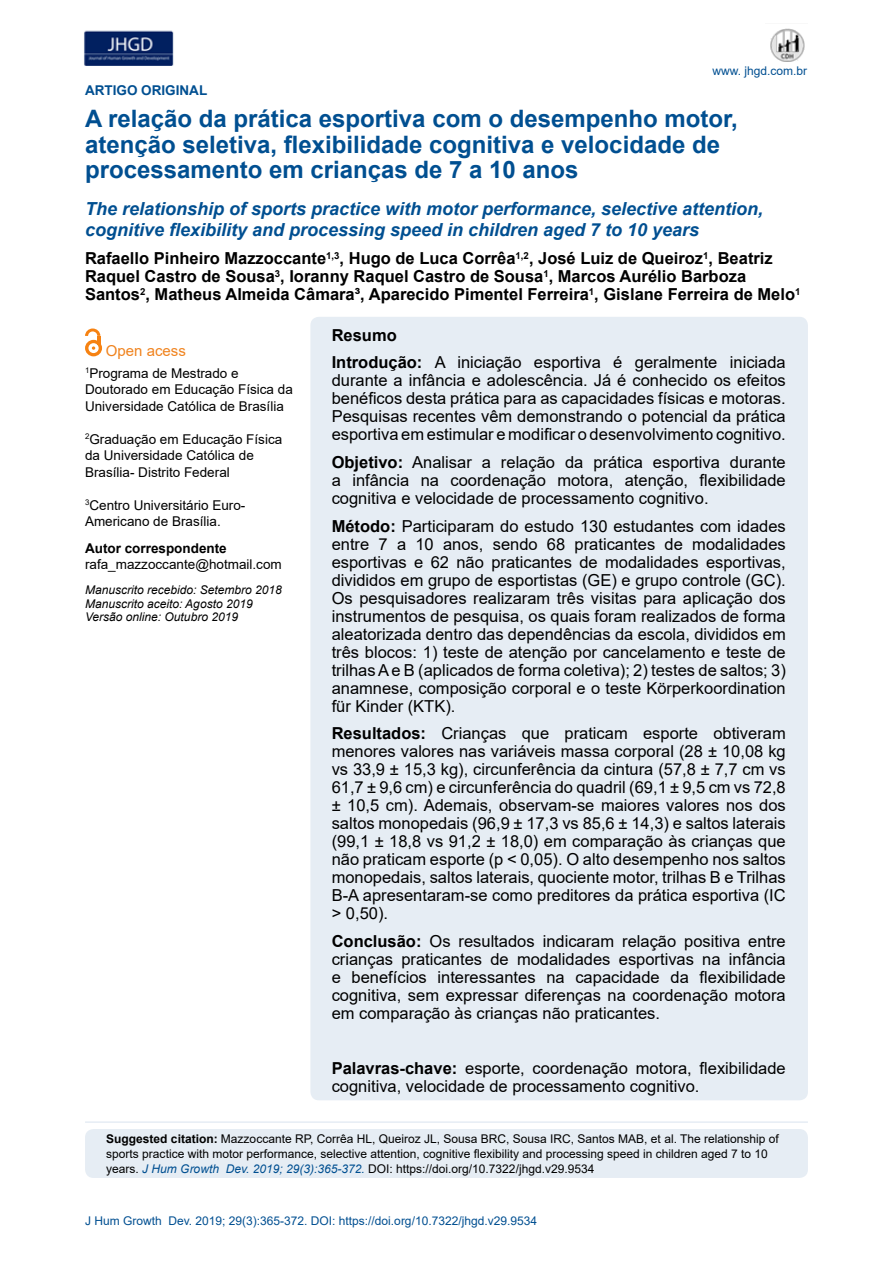
<style>
.page{position:relative;width:893px;height:1263px;background:#fff}
.page>*{position:absolute;margin:0;border:0;box-sizing:border-box;transform-origin:0 0}
.t1{font:700 24px/25.5px "Arial";color:#004f91}
.t2{font:italic 700 18px/21px "Arial";color:#004f91}
.t3{font:16.5px/18px "Arial";color:#000;text-align:justify}
.t4{font:700 16.5px/18px "Arial";color:#000}
.t5{font:15px "Arial";color:#f0831e}
.t6{font:13.5px/16.5px "Arial";color:#000}
.t7{font:700 13.5px "Arial";color:#000}
.t8{font:700 13.5px "Arial";color:#004f91}
.t9{font:12px/15px "Arial";color:#000}
.t10{font:12px "Arial";color:#004f91}
.t11{font:italic 12px/13.5px "Arial";color:#000}
.s1{font-weight:700}
.s2{font-style:italic;color:#004f91}
</style>
<div class="page">
<img style="left:84px;top:30px;width:90px;height:36px">
<img style="left:770px;top:28px;width:35px;height:34px">
<div style="left:310px;top:317px;width:498px;height:783px;background:#e6edf4;border-radius:9px"></div>
<div style="left:85px;top:1129px;width:723px;height:49px;background:#e6edf4;border-radius:9px"></div>
<svg style="left:85px;top:340px;width:17px;height:16px"></svg>
<svg style="left:88px;top:343px;width:11px;height:10px"></svg>
<svg style="left:85px;top:328px;width:15px;height:22px"></svg>
<hr style="left:85px;top:1121px;width:723px;height:2px;background:#e6edf4">
<p class="t8" style="left:85px;top:81px;width:124px">ARTIGO ORIGINAL</p>
<p class="t10" style="left:712px;top:62px;width:96px">www. jhgd.com.br</p>
<h1 class="t1" style="left:85px;top:107px;width:654px">A relação da prática esportiva com o desempenho motor, atenção seletiva, flexibilidade cognitiva e velocidade de processamento em crianças de 7 a 10 anos</h1>
<p class="t2" style="left:85px;top:198px;width:680px">The relationship of sports practice with motor performance, selective attention, cognitive flexibility and processing speed in children aged 7 to 10 years</p>
<p class="t4" style="left:85px;top:249px;width:717px">Rafaello Pinheiro Mazzoccante<sup>1,3</sup>, Hugo de Luca Corrêa<sup>1,2</sup>, José Luiz de Queiroz<sup>1</sup>, Beatriz<br>Raquel Castro de Sousa<sup>3</sup>, Ioranny Raquel Castro de Sousa<sup>1</sup>, Marcos Aurélio Barboza<br>Santos<sup>2</sup>, Matheus Almeida Câmara³, Aparecido Pimentel Ferreira<sup>1</sup>, Gislane Ferreira de Melo<sup>1</sup></p>
<p class="t5" style="left:106px;top:341px;width:82px">Open acess</p>
<p class="t6" style="left:85px;top:365px;width:209px"><sup>1</sup>Programa de Mestrado e<br>Doutorado em Educação Física da<br>Universidade Católica de Brasília</p>
<p class="t6" style="left:85px;top:431px;width:199px"><sup>2</sup>Graduação em Educação Física da Universidade Católica de<br>Brasília- Distrito Federal</p>
<p class="t6" style="left:85px;top:497px;width:162px"><sup>3</sup>Centro Universitário Euro-<br>Americano de Brasília.</p>
<p class="t7" style="left:85px;top:538px;width:143px">Autor correspondente</p>
<p class="t6" style="left:85px;top:556px;width:198px">rafa_mazzoccante@hotmail.com</p>
<p class="t11" style="left:85px;top:583px;width:198px">Manuscrito recebido: Setembro 2018<br>Manuscrito aceito: Agosto 2019<br>Versão online: Outubro 2019</p>
<p class="t3" style="left:332px;top:321px;width:456px;line-height:27.8px"><span class="s1">Resumo<br>Introdução:</span> A iniciação esportiva é geralmente iniciada</p>
<p class="t3" style="left:332px;top:371px;width:456px">durante a infância e adolescência. Já é conhecido os efeitos benéficos desta prática para as capacidades físicas e motoras.<br>Pesquisas recentes vêm demonstrando o potencial da prática esportiva em estimular e modificar o desenvolvimento cognitivo.</p>
<p class="t3" style="left:332px;top:453px;width:456px"><span class="s1">Objetivo:</span> Analisar a relação da prática esportiva durante a infância na coordenação motora, atenção, flexibilidade cognitiva e velocidade de processamento cognitivo.</p>
<p class="t3" style="left:332px;top:517px;width:456px"><span class="s1">Método:</span> Participaram do estudo 130 estudantes com idades entre 7 a 10 anos, sendo 68 praticantes de modalidades esportivas e 62 não praticantes de modalidades esportivas, divididos em grupo de esportistas (GE) e grupo controle (GC).<br>Os pesquisadores realizaram três visitas para aplicação dos instrumentos de pesquisa, os quais foram realizados de forma aleatorizada dentro das dependências da escola, divididos em três blocos: 1) teste de atenção por cancelamento e teste de trilhas A e B (aplicados de forma coletiva); 2) testes de saltos; 3) anamnese, composição corporal e o teste Körperkoordination für Kinder (KTK).</p>
<p class="t3" style="left:332px;top:724px;width:456px"><span class="s1">Resultados:</span> Crianças que praticam esporte obtiveram menores valores nas variáveis massa corporal (28 ± 10,08 kg vs 33,9 ± 15,3 kg), circunferência da cintura (57,8 ± 7,7 cm vs 61,7 ± 9,6 cm) e circunferência do quadril (69,1 ± 9,5 cm vs 72,8 ± 10,5 cm). Ademais, observam-se maiores valores nos dos saltos monopedais (96,9 ± 17,3 vs 85,6 ± 14,3) e saltos laterais (99,1 ± 18,8 vs 91,2 ± 18,0) em comparação às crianças que não praticam esporte (p &lt; 0,05). O alto desempenho nos saltos monopedais, saltos laterais, quociente motor, trilhas B e Trilhas B-A apresentaram-se como preditores da prática esportiva (IC &gt; 0,50).</p>
<p class="t3" style="left:332px;top:932px;width:456px"><span class="s1">Conclusão:</span> Os resultados indicaram relação positiva entre crianças praticantes de modalidades esportivas na infância e benefícios interessantes na capacidade da flexibilidade cognitiva, sem expressar diferenças na coordenação motora em comparação às crianças não praticantes.</p>
<p class="t3" style="left:332px;top:1059px;width:456px"><span class="s1">Palavras-chave:</span> esporte, coordenação motora, flexibilidade cognitiva, velocidade de processamento cognitivo.</p>
<p class="t9" style="left:106px;top:1131px;width:674px"><span class="s1">Suggested citation:</span> Mazzoccante RP, Corrêa HL, Queiroz JL, Sousa BRC, Sousa IRC, Santos MAB, et al. The relationship of sports practice with motor performance, selective attention, cognitive flexibility and processing speed in children aged 7 to 10 years. <span class="s2">J Hum Growth Dev. 2019; 29(3):365-372.</span> DOI: https://doi.org/10.7322/jhgd.v29.9534</p>
<p class="t10" style="left:85px;top:1212px;width:454px">J Hum Growth Dev. 2019; 29(3):365-372. DOI: https://doi.org/10.7322/jhgd.v29.9534</p>
</div>
